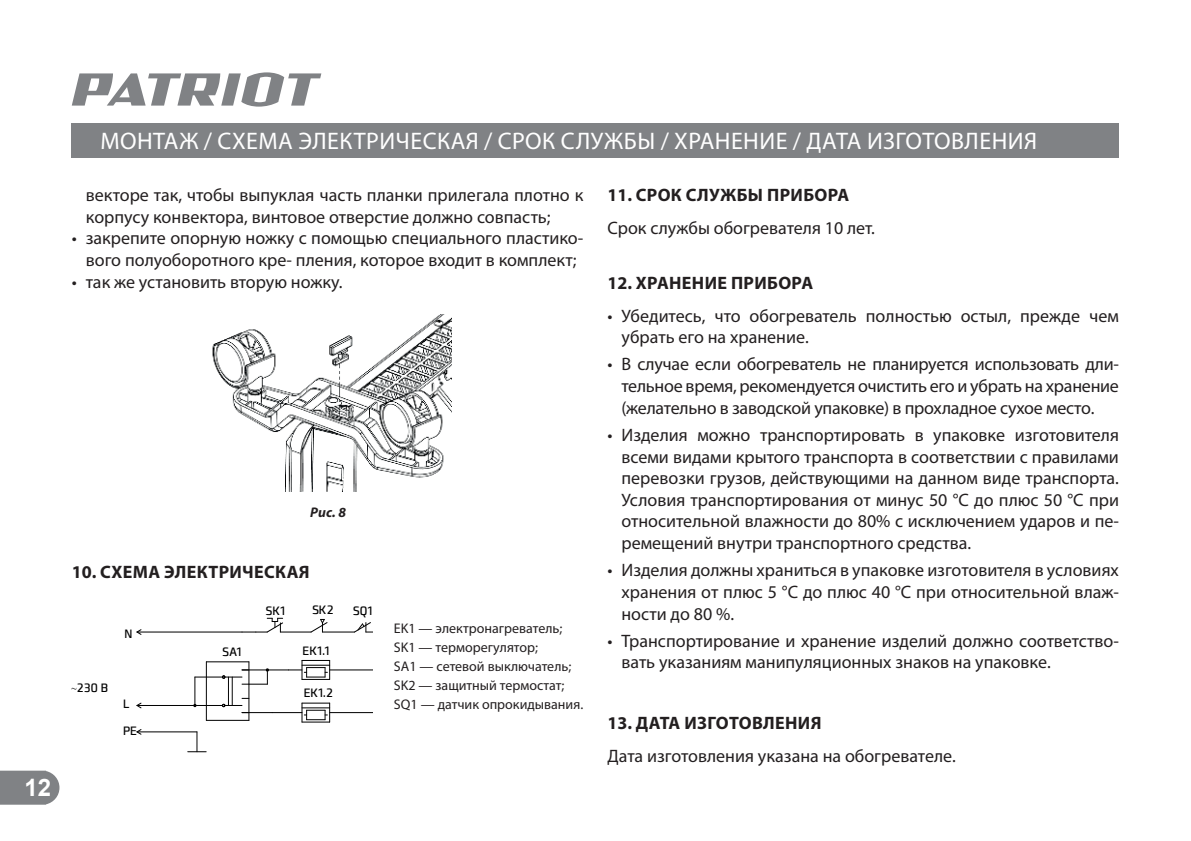
<style>
.page{position:relative;width:1191px;height:841px;background:#fff}
.page>*{position:absolute;margin:0;border:0;box-sizing:border-box;transform-origin:0 0}
.t1{font:24px "Myriad Pro";letter-spacing:.02em;color:#fff}
.t2{font:700 24px "Arial";color:#fff}
.t3{font:18px/21.6px "Myriad Pro";color:#231f20}
.t4{font:700 18px "Myriad Pro";letter-spacing:.02em;color:#231f20}
.t5{font:14px/19px "Myriad Pro";color:#231f20}
.t6{font:italic 700 14px "Myriad Pro";color:#231f20}
.t7{font:12.4px/27px "Francker CYR";letter-spacing:-.005em;color:#020202;scale:.84 1}
.t8{font:10.6px/19px "Times New Roman";color:#231f20}
.s1{font-family:"Times New Roman";font-size:12.8px}
</style>
<div class="page">
<svg style="left:0;top:770px;width:59px;height:34px;background:#888a8d"></svg>
<svg style="left:72px;top:72px;width:249px;height:35px"></svg>
<div style="left:72px;top:123px;width:1046px;height:34px;background:#808285"></div>
<img style="left:212px;top:315px;width:239px;height:176px">
<hr style="left:137px;top:705px;width:60px;height:1px;background:#020202">
<svg style="left:136px;top:702px;width:5px;height:6px"></svg>
<hr style="left:137px;top:731px;width:60px;height:1px;background:#020202">
<svg style="left:136px;top:729px;width:5px;height:5px"></svg>
<svg style="left:188px;top:732px;width:18px;height:20px"></svg>
<hr style="left:206px;top:661px;width:43px;height:1px;background:#020202">
<hr style="left:248px;top:661px;width:1px;height:59px;background:#020202">
<hr style="left:206px;top:720px;width:43px;height:1px;background:#020202">
<hr style="left:206px;top:661px;width:1px;height:59px;background:#020202">
<hr style="left:280px;top:631px;width:31px;height:1px;background:#020202">
<svg style="left:242px;top:618px;width:41px;height:14px"></svg>
<svg style="left:310px;top:619px;width:17px;height:13px"></svg>
<svg style="left:354px;top:622px;width:18px;height:10px"></svg>
<hr style="left:322px;top:631px;width:32px;height:1px;background:#020202">
<svg style="left:136px;top:629px;width:5px;height:6px"></svg>
<hr style="left:137px;top:631px;width:105px;height:1px;background:#020202">
<hr style="left:242px;top:669px;width:46px;height:1px;background:#020202">
<svg style="left:288px;top:660px;width:42px;height:20px"></svg>
<hr style="left:329px;top:669px;width:43px;height:1px;background:#020202">
<hr style="left:272px;top:712px;width:30px;height:1px;background:#020202">
<svg style="left:301px;top:702px;width:29px;height:20px"></svg>
<hr style="left:329px;top:712px;width:43px;height:1px;background:#020202">
<hr style="left:242px;top:712px;width:30px;height:1px;background:#020202">
<svg style="left:193px;top:668px;width:76px;height:45px"></svg>
<h1 class="t2" style="left:24px;top:774px;width:28px">12</h1>
<h1 class="t1" style="left:100px;top:129px;width:938px">МОНТАЖ / СХЕМА ЭЛЕКТРИЧЕСКАЯ / СРОК СЛУЖБЫ / ХРАНЕНИЕ / ДАТА ИЗГОТОВЛЕНИЯ</h1>
<p class="t3" style="left:86px;top:185px;width:499px">векторе так, чтобы выпуклая часть планки прилегала плотно к корпусу конвектора, винтовое отверстие должно совпасть;</p>
<p class="t3" style="left:72px;top:228px;width:513px;text-align:center">• закрепите опорную ножку с помощью специального пластико&shy;вого полуоборотного кре- пления, которое входит в комплект;</p>
<p class="t3" style="left:72px;top:271px;width:272px">• так же установить вторую ножку.</p>
<p class="t4" style="left:607px;top:186px;width:243px">11. СРОК СЛУЖБЫ ПРИБОРА</p>
<p class="t3" style="left:607px;top:218px;width:269px">Срок службы обогревателя 10 лет.</p>
<p class="t4" style="left:607px;top:274px;width:207px">12. ХРАНЕНИЕ ПРИБОРА</p>
<p class="t3" style="left:621px;top:305px;width:499px;text-indent:-14px">• Убедитесь, что обогреватель полностью остыл, прежде чем убрать его на хранение.</p>
<p class="t3" style="left:621px;top:354px;width:499px;text-align:justify;text-indent:-14px">• В случае если обогреватель не планируется использовать дли&shy;тельное время, рекомендуется очистить его и убрать на хранение (желательно в заводской упаковке) в прохладное сухое место.</p>
<p class="t3" style="left:621px;top:424px;width:499px;text-align:justify;text-indent:-14px">• Изделия можно транспортировать в упаковке изготовителя всеми видами крытого транспорта в соответствии с правилами перевозки грузов, действующими на данном виде транспорта.<br>Условия транспортирования от минус 50 °С до плюс 50 °С при относительной влажности до 80% с исключением ударов и пе&shy;ремещений внутри транспортного средства.</p>
<p class="t3" style="left:621px;top:560px;width:499px;text-align:justify;text-indent:-14px">• Изделия должны храниться в упаковке изготовителя в условиях хранения от плюс 5 °С до плюс 40 °С при относительной влаж&shy;ности до 80 %.</p>
<p class="t3" style="left:621px;top:630px;width:499px;text-indent:-14px">• Транспортирование и хранение изделий должно соответство&shy;вать указаниям манипуляционных знаков на упаковке.</p>
<p class="t6" style="left:310px;top:507px;width:37px">Рис. 8</p>
<p class="t4" style="left:72px;top:563px;width:239px">10. СХЕМА ЭЛЕКТРИЧЕСКАЯ</p>
<p class="t7" style="left:266px;top:598px;width:26px">SK1</p>
<p class="t7" style="left:312px;top:598px;width:27px">SK2</p>
<p class="t7" style="left:353px;top:599px;width:26px">SQ1</p>
<p class="t5" style="left:394px;top:619px;width:191px">EK1 — электронагреватель;<br>SK1 — терморегулятор;<br>SA1 — сетевой выключатель;<br>SK2 — защитный термостат;<br>SQ1 — датчик опрокидывания.</p>
<p class="t8" style="left:386px;top:621px;width:138px">EK1 — электронагреватель;<br>SK1 — терморегулятор;<br>SА1 — сетевой выключатель;<br>SK2 — защитный термостат;<br>SQ1 — датчик опрокидывания.</p>
<p class="t7" style="left:124px;top:621px;width:11px">N</p>
<p class="t7" style="left:302px;top:638px;width:35px">EK1.1</p>
<p class="t7" style="left:304px;top:680px;width:36px">EK1.2</p>
<p class="t7" style="left:222px;top:639px;width:26px">SA1</p>
<p class="t7" style="left:71px;top:675px;width:45px"><span class="s1">~</span>230 В</p>
<p class="t7" style="left:123px;top:691px;width:18px">L<br>PE</p>
<p class="t4" style="left:607px;top:713px;width:216px">13. ДАТА ИЗГОТОВЛЕНИЯ</p>
<p class="t3" style="left:607px;top:745px;width:350px">Дата изготовления указана на обогревателе.</p>
</div>
